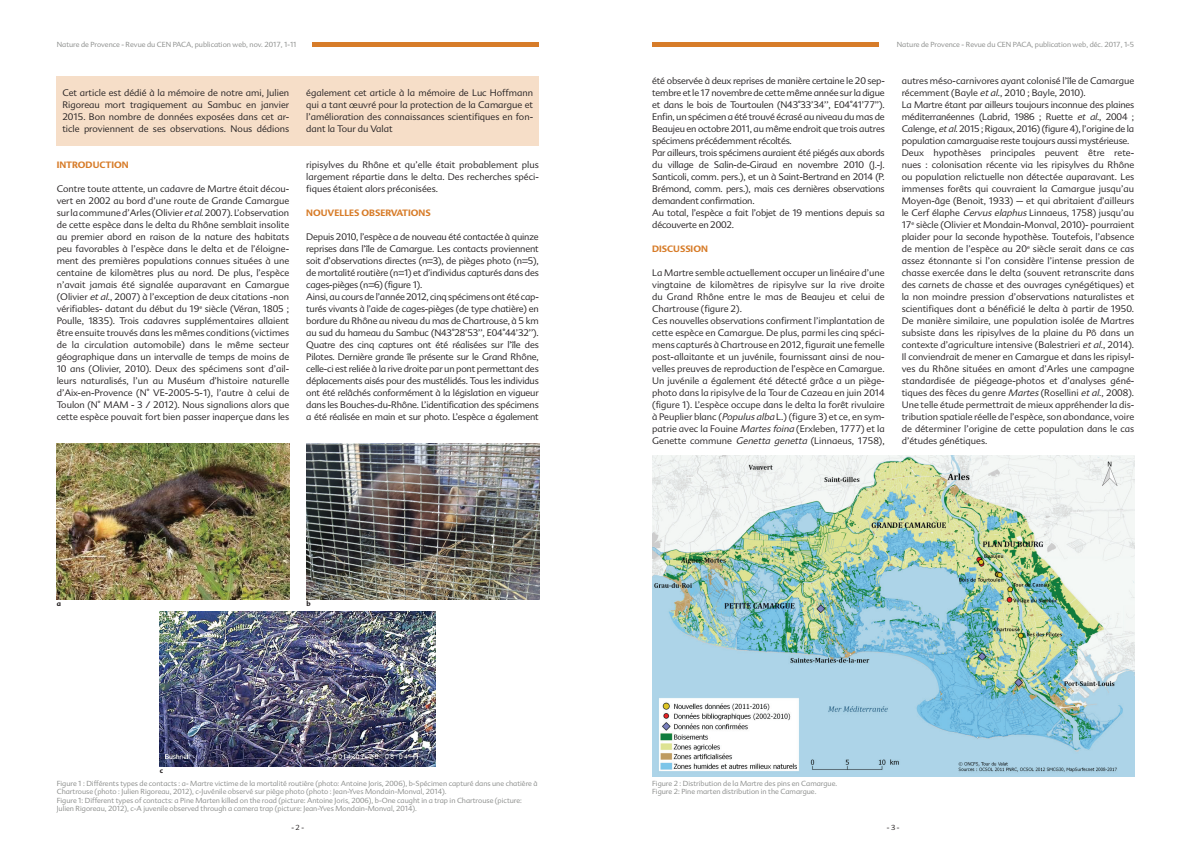
<style>
.page{position:relative;width:1191px;height:842px;background:#fff}
.page>*{position:absolute;margin:0;border:0;box-sizing:border-box;transform-origin:0 0}
.t1{font:300 9px/12px "Advert";color:#231f20;text-align:justify}
.t2{font:300 9px/12px "Advert";letter-spacing:-.02em;color:#231f20}
.t3{font:700 9px "Advert";color:#d77c29}
.t4{font:300 7px/8.4px "Advert";color:#888a88}
.t5{font:300 7px "Advert";color:#231f20}
.t6{font:700 7px "Advert";color:#231f20}
.s1{font-style:italic}
</style>
<div class="page">
<div style="left:652px;top:42px;width:227px;height:5px;background:#d77c29"></div>
<div style="left:312px;top:42px;width:227px;height:5px;background:#d77c29"></div>
<img style="left:57px;top:443px;width:232px;height:156px">
<img style="left:306px;top:443px;width:233px;height:156px">
<img style="left:160px;top:611px;width:276px;height:156px">
<img style="left:652px;top:455px;width:482px;height:321px">
<div style="left:57px;top:77px;width:482px;height:69px;background:#f6dec8"></div>
<p class="t4" style="left:57px;top:40px;width:241px">Nature de Provence - Revue du CEN PACA, publication web, nov. 2017, 1-11</p>
<p class="t1" style="left:62px;top:87px;width:228px">Cet article est dédié à la mémoire de notre ami, Julien Rigoreau mort tragiquement au Sambuc en janvier 2015. Bon nombre de données exposées dans cet ar&shy;ticle proviennent de ses observations. Nous dédions</p>
<p class="t1" style="left:306px;top:87px;width:228px">également cet article à la mémoire de Luc Hoffmann qui a tant œuvré pour la protection de la Camargue et l’amélioration des connaissances scientifiques en fon&shy;dant la Tour du Valat</p>
<p class="t3" style="left:57px;top:159px;width:73px">INTRODUCTION</p>
<p class="t1" style="left:57px;top:183px;width:234px">Contre toute attente, un cadavre de Martre était décou&shy;vert en 2002 au bord d’une route de Grande Camargue sur la commune d’Arles (Olivier <span class="s1">etal</span>. 2007). L’observation de cette espèce dans le delta du Rhône semblait insolite au premier abord en raison de la nature des habitats peu favorables à l’espèce dans le delta et de l’éloigne&shy;ment des premières populations connues situées à une centaine de kilomètres plus au nord. De plus, l’espèce n’avait jamais été signalée auparavant en Camargue (Olivier <span class="s1">etal</span>., 2007) à l’exception de deux citations -non vérifiables- datant du début du 19<sup>e</sup> siècle (Véran, 1805 ; Poulle, 1835). Trois cadavres supplémentaires allaient être ensuite trouvés dans les mêmes conditions (victimes de la circulation automobile) dans le même secteur géographique dans un intervalle de temps de moins de 10 ans (Olivier, 2010). Deux des spécimens sont d’ail&shy;leurs naturalisés, l’un au Muséum d’histoire naturelle d’Aix-en-Provence (N° VE-2005-5-1), l’autre à celui de Toulon (N° MAM - 3 / 2012). Nous signalions alors que cette espèce pouvait fort bien passer inaperçue dans les</p>
<p class="t1" style="left:306px;top:159px;width:234px">ripisylves du Rhône et qu’elle était probablement plus largement répartie dans le delta. Des recherches spéci&shy;fiques étaient alors préconisées.</p>
<p class="t3" style="left:306px;top:207px;width:126px">NOUVELLES OBSERVATIONS</p>
<p class="t2" style="left:306px;top:231px;width:234px">Depuis 2010, l’espèce a de nouveau été contactée à quinze reprises dans l’île de Camargue. Les contacts proviennent soit d’observations directes (n=3), de pièges photo (n=5), de mortalité routière (n=1) et d’individus capturés dans des cages-pièges (n=6) (figure 1).<br>Ainsi, au cours de l’année 2012, cinq spécimens ont été cap&shy;turés vivants à l’aide de cages-pièges (de type chatière) en bordure du Rhône au niveau du mas de Chartrouse, à 5 km au sud du hameau du Sambuc (N43°28’53’’, E04°44’32’’).<br>Quatre des cinq captures ont été réalisées sur l’île des Pilotes. Dernière grande île présente sur le Grand Rhône, celle-ci est reliée à la rive droite par un pont permettant des déplacements aisés pour des mustélidés. Tous les individus ont été relâchés conformément à la législation en vigueur dans les Bouches-du-Rhône. L’identification des spécimens a été réalisée en main et sur photo. L’espèce a également</p>
<p class="t6" style="left:57px;top:599px;width:6px">A</p>
<p class="t6" style="left:306px;top:599px;width:6px">B</p>
<p class="t6" style="left:160px;top:766px;width:5px">C</p>
<p class="t4" style="left:57px;top:779px;width:482px">Figure 1 : Différents types de contacts : a- Martre victime de la mortalité routière (photo: Antoine Joris, 2006), b-Spécimen capturé dans une chatière à Chartrouse (photo : Julien Rigoreau, 2012), c-Juvénile observé sur piège photo (photo : Jean-Yves Mondain-Monval, 2014).<br>Figure 1: Different types of contacts: a Pine Marten killed on the road (picture: Antoine Joris, 2006), b-One caught in a trap in Chartrouse (picture:<br>Julien Rigoreau, 2012), c-A juvenile observed through a camera trap (picture: Jean-Yves Mondain-Monval, 2014).</p>
<p class="t5" style="left:291px;top:823px;width:14px">- 2 -</p>
<p class="t2" style="left:652px;top:75px;width:234px">été observée à deux reprises de manière certaine le 20 sep&shy;tembre et le 17 novembre de cette même année sur la digue et dans le bois de Tourtoulen (N43°33’34’’, E04°41’77’’).<br>Enfin, un spécimen a été trouvé écrasé au niveau du mas de Beaujeu en octobre 2011, au même endroit que trois autres spécimens précédemment récoltés.<br>Par ailleurs, trois spécimens auraient été piégés aux abords du village de Salin-de-Giraud en novembre 2010 (J.-J.<br>Santicoli, comm. pers.), et un à Saint-Bertrand en 2014 (P.<br>Brémond, comm. pers.), mais ces dernières observations demandent confirmation.<br>Au total, l’espèce a fait l’objet de 19 mentions depuis sa découverte en 2002.</p>
<p class="t3" style="left:652px;top:243px;width:57px">DISCUSSION</p>
<p class="t1" style="left:652px;top:267px;width:234px;text-align:left">La Martre semble actuellement occuper un linéaire d’une vingtaine de kilomètres de ripisylve sur la rive droite du Grand Rhône entre le mas de Beaujeu et celui de Chartrouse (figure 2).<br>Ces nouvelles observations confirment l’implantation de cette espèce en Camargue. De plus, parmi les cinq spéci&shy;mens capturés à Chartrouse en 2012, figurait une femelle post-allaitante et un juvénile, fournissant ainsi de nou&shy;velles preuves de reproduction de l’espèce en Camargue.<br>Un juvénile a également été détecté grâce a un piège&shy;photo dans la ripisylve de la Tour de Cazeau en juin 2014 (figure 1). L’espèce occupe dans le delta la forêt rivulaire à Peuplier blanc (<span class="s1">Populusalba</span> L.) (figure 3) et ce, en sym&shy;patrie avec la Fouine <span class="s1">Martesfoina</span> (Erxleben, 1777) et la Genette commune <span class="s1">Genetta genetta</span> (Linnaeus, 1758),</p>
<p class="t4" style="left:896px;top:40px;width:239px">Nature de Provence - Revue du CEN PACA, publication web, déc. 2017, 1-5</p>
<p class="t1" style="left:901px;top:75px;width:234px;text-align:left">autres méso-carnivores ayant colonisé l’île de Camargue récemment (Bayle <span class="s1">etal</span>., 2010 ; Bayle, 2010).<br>La Martre étant par ailleurs toujours inconnue des plaines méditerranéennes (Labrid, 1986 ; Ruette <span class="s1">et al</span>., 2004 ; Calenge, <span class="s1">etal</span>. 2015 ; Rigaux, 2016) (figure 4), l’origine de la population camarguaise reste toujours aussi mystérieuse.<br>Deux hypothèses principales peuvent être rete&shy;nues : colonisation récente via les ripisylves du Rhône ou population relictuelle non détectée auparavant. Les immenses forêts qui couvraient la Camargue jusqu’au Moyen-âge (Benoit, 1933) – et qui abritaient d’ailleurs le Cerf élaphe <span class="s1">Cervuselaphus</span>Linnaeus, 1758) jusqu’au 17<sup>e</sup> siècle (Olivier et Mondain-Monval, 2010)- pourraient plaider pour la seconde hypothèse. Toutefois, l’absence de mention de l’espèce au 20<sup>e</sup> siècle serait dans ce cas assez étonnante si l’on considère l’intense pression de chasse exercée dans le delta (souvent retranscrite dans des carnets de chasse et des ouvrages cynégétiques) et la non moindre pression d’observations naturalistes et scientifiques dont a bénéficié le delta à partir de 1950.<br>De manière similaire, une population isolée de Martres subsiste dans les ripisylves de la plaine du Pô dans un contexte d’agriculture intensive (Balestrieri <span class="s1">etal</span>., 2014).<br>Il conviendrait de mener en Camargue et dans les ripisyl&shy;ves du Rhône situées en amont d’Arles une campagne standardisée de piégeage-photos et d’analyses géné&shy;tiques des fèces du genre <span class="s1">Martes</span>(Rosellini <span class="s1">etal</span>., 2008).<br>Une telle étude permettrait de mieux appréhender la dis&shy;tribution spatiale réelle de l’espèce, son abondance, voire de déterminer l’origine de cette population dans le cas d’études génétiques.</p>
<p class="t4" style="left:652px;top:779px;width:187px">Figure 2 : Distribution de la Martre des pins en Camargue.<br>Figure 2: Pine marten distribution in the Camargue.</p>
<p class="t5" style="left:887px;top:823px;width:14px">- 3 -</p>
</div>
